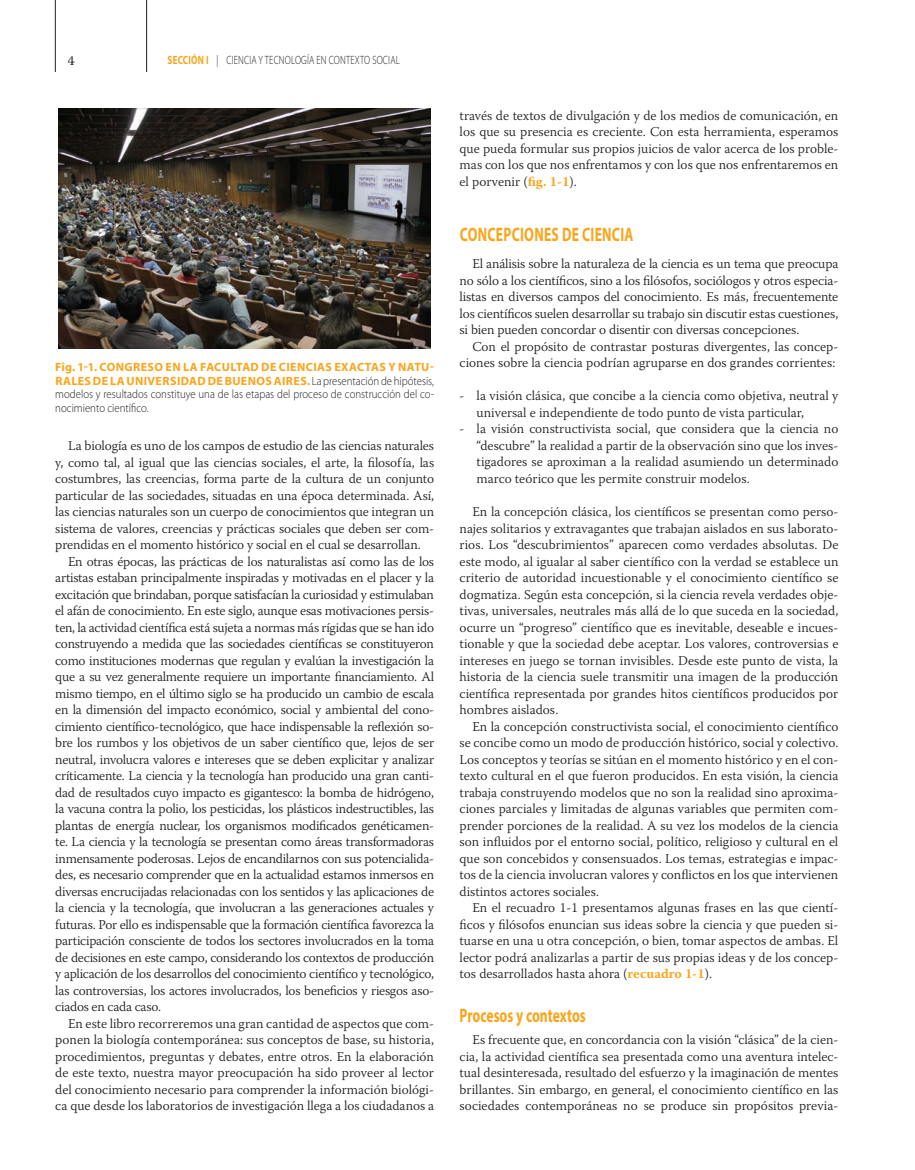
<style>
.page{position:relative;width:915px;height:1170px;background:#fff}
.page>*{position:absolute;margin:0;border:0;box-sizing:border-box;transform-origin:0 0}
.t1{font:700 19.5px "Myriad Pro";letter-spacing:.02em;color:#f9a51c;scale:.7 1}
.t2{font:700 19.5px "Myriad Pro";letter-spacing:-.005em;color:#f9a51c;scale:.7 1}
.t3{font:300 13.5px/16.5px "Warnock Pro";letter-spacing:-.015em;color:#231f20;text-align:justify}
.t4{font:13.5px "Warnock Pro";color:#231f20}
.t5{font:300 12px/13.5px "Myriad Pro";color:#231f20;text-align:justify;scale:.9 1}
.t6{font:300 12px "Myriad Pro";letter-spacing:.02em;color:#231f20;scale:.75 1}
.s1{font-weight:700;color:#f9a51c}
</style>
<div class="page">
<hr style="left:146px;top:0;width:1px;height:72px;background:#231f20">
<hr style="left:55px;top:0;width:1px;height:72px;background:#231f20">
<img style="left:59px;top:109px;width:371px;height:239px">
<p class="t4" style="left:68px;top:52px;width:8px">4</p>
<p class="t6" style="left:168px;top:53px;width:311px"><span class="s1">SECCIÓN I</span> | CIENCIA Y TECNOLOGÍA EN CONTEXTO SOCIAL</p>
<p class="t5" style="left:55px;top:360px;width:422px"><span class="s1">Fig. 1-1. CONGRESO EN LA FACULTAD DE CIENCIAS EXACTAS Y NATU-RALES DE LA UNIVERSIDAD DE BUENOS AIRES.</span> La presentación de hipótesis, modelos y resultados constituye una de las etapas del proceso de construcción del co&shy;nocimiento científico.</p>
<p class="t3" style="left:68px;top:437px;width:367px">La biología es uno de los campos de estudio de las ciencias naturales</p>
<p class="t3" style="left:55px;top:453px;width:380px">y, como tal, al igual que las ciencias sociales, el arte, la filosofía, las</p>
<p class="t3" style="left:55px;top:470px;width:380px">costumbres, las creencias, forma parte de la cultura de un conjunto</p>
<p class="t3" style="left:55px;top:486px;width:380px">particular de las sociedades, situadas en una época determinada. Así,</p>
<p class="t3" style="left:55px;top:503px;width:380px">las ciencias naturales son un cuerpo de conocimientos que integran un</p>
<p class="t3" style="left:55px;top:519px;width:380px">sistema de valores, creencias y prácticas sociales que deben ser com-</p>
<p class="t3" style="left:55px;top:536px;width:367px">prendidas en el momento histórico y social en el cual se desarrollan.</p>
<p class="t3" style="left:68px;top:552px;width:367px">En otras épocas, las prácticas de los naturalistas así como las de los</p>
<p class="t3" style="left:55px;top:569px;width:380px">artistas estaban principalmente inspiradas y motivadas en el placer y la</p>
<p class="t3" style="left:55px;top:585px;width:380px">excitación que brindaban, porque satisfacían la curiosidad y estimulaban</p>
<p class="t3" style="left:55px;top:602px;width:380px">el afán de conocimiento. En este siglo, aunque esas motivaciones persis-</p>
<p class="t3" style="left:55px;top:618px;width:380px">ten, la actividad científica está sujeta a normas más rígidas que se han ido</p>
<p class="t3" style="left:55px;top:635px;width:380px">construyendo a medida que las sociedades científicas se constituyeron</p>
<p class="t3" style="left:55px;top:651px;width:380px">como instituciones modernas que regulan y evalúan la investigación la</p>
<p class="t3" style="left:55px;top:668px;width:380px">que a su vez generalmente requiere un importante financiamiento. Al</p>
<p class="t3" style="left:55px;top:684px;width:380px">mismo tiempo, en el último siglo se ha producido un cambio de escala</p>
<p class="t3" style="left:55px;top:701px;width:380px">en la dimensión del impacto económico, social y ambiental del cono-</p>
<p class="t3" style="left:55px;top:717px;width:380px">cimiento científico-tecnológico, que hace indispensable la reflexión so-</p>
<p class="t3" style="left:55px;top:734px;width:380px">bre los rumbos y los objetivos de un saber científico que, lejos de ser</p>
<p class="t3" style="left:55px;top:750px;width:380px">neutral, involucra valores e intereses que se deben explicitar y analizar</p>
<p class="t3" style="left:55px;top:767px;width:380px">críticamente. La ciencia y la tecnología han producido una gran canti-</p>
<p class="t3" style="left:55px;top:783px;width:380px">dad de resultados cuyo impacto es gigantesco: la bomba de hidrógeno,</p>
<p class="t3" style="left:55px;top:800px;width:380px">la vacuna contra la polio, los pesticidas, los plásticos indestructibles, las</p>
<p class="t3" style="left:55px;top:816px;width:380px">plantas de energía nuclear, los organismos modificados genéticamen-</p>
<p class="t3" style="left:55px;top:833px;width:380px">te. La ciencia y la tecnología se presentan como áreas transformadoras</p>
<p class="t3" style="left:55px;top:849px;width:380px">inmensamente poderosas. Lejos de encandilarnos con sus potencialida-</p>
<p class="t3" style="left:55px;top:866px;width:380px">des, es necesario comprender que en la actualidad estamos inmersos en</p>
<p class="t3" style="left:55px;top:882px;width:380px">diversas encrucijadas relacionadas con los sentidos y las aplicaciones de</p>
<p class="t3" style="left:55px;top:899px;width:380px">la ciencia y la tecnología, que involucran a las generaciones actuales y</p>
<p class="t3" style="left:55px;top:915px;width:380px">futuras. Por ello es indispensable que la formación científica favorezca la</p>
<p class="t3" style="left:55px;top:932px;width:380px">participación consciente de todos los sectores involucrados en la toma</p>
<p class="t3" style="left:55px;top:948px;width:380px">de decisiones en este campo, considerando los contextos de producción</p>
<p class="t3" style="left:55px;top:965px;width:380px">y aplicación de los desarrollos del conocimiento científico y tecnológico,</p>
<p class="t3" style="left:55px;top:981px;width:380px">las controversias, los actores involucrados, los beneficios y riesgos aso-</p>
<p class="t3" style="left:55px;top:998px;width:107px">ciados en cada caso.</p>
<p class="t3" style="left:68px;top:1014px;width:367px">En este libro recorreremos una gran cantidad de aspectos que com-</p>
<p class="t3" style="left:55px;top:1031px;width:380px">ponen la biología contemporánea: sus conceptos de base, su historia,</p>
<p class="t3" style="left:55px;top:1047px;width:380px">procedimientos, preguntas y debates, entre otros. En la elaboración</p>
<p class="t3" style="left:55px;top:1064px;width:380px">de este texto, nuestra mayor preocupación ha sido proveer al lector</p>
<p class="t3" style="left:55px;top:1080px;width:380px">del conocimiento necesario para comprender la información biológi-</p>
<p class="t3" style="left:55px;top:1097px;width:380px">ca que desde los laboratorios de investigación llega a los ciudadanos a</p>
<p class="t3" style="left:459px;top:107px;width:380px">través de textos de divulgación y de los medios de comunicación, en los que su presencia es creciente. Con esta herramienta, esperamos que pueda formular sus propios juicios de valor acerca de los proble&shy;mas con los que nos enfrentamos y con los que nos enfrentaremos en el porvenir (<span class="s1">fig. 1-1</span>).</p>
<h1 class="t1" style="left:459px;top:222px;width:249px">CONCEPCIONES DE CIENCIA</h1>
<p class="t3" style="left:459px;top:255px;width:380px;text-indent:13px">El análisis sobre la naturaleza de la ciencia es un tema que preocupa no sólo a los científicos, sino a los filósofos, sociólogos y otros especia&shy;listas en diversos campos del conocimiento. Es más, frecuentemente los científicos suelen desarrollar su trabajo sin discutir estas cuestiones, si bien pueden concordar o disentir con diversas concepciones.</p>
<p class="t3" style="left:459px;top:338px;width:380px;text-align:right">Con el propósito de contrastar posturas divergentes, las concep&shy;ciones sobre la ciencia podrían agruparse en dos grandes corrientes:</p>
<p class="t3" style="left:476px;top:387px;width:363px;text-indent:-17px">- la visión clásica, que concibe a la ciencia como objetiva, neutral y universal e independiente de todo punto de vista particular,</p>
<p class="t3" style="left:476px;top:420px;width:363px;text-indent:-17px">- la visión constructivista social, que considera que la ciencia no “descubre” la realidad a partir de la observación sino que los inves&shy;tigadores se aproximan a la realidad asumiendo un determinado marco teórico que les permite construir modelos.</p>
<p class="t3" style="left:459px;top:503px;width:380px;text-indent:13px">En la concepción clásica, los científicos se presentan como perso&shy;najes solitarios y extravagantes que trabajan aislados en sus laborato&shy;rios. Los “descubrimientos” aparecen como verdades absolutas. De este modo, al igualar al saber científico con la verdad se establece un criterio de autoridad incuestionable y el conocimiento científico se dogmatiza. Según esta concepción, si la ciencia revela verdades obje&shy;tivas, universales, neutrales más allá de lo que suceda en la sociedad, ocurre un “progreso” científico que es inevitable, deseable e incues&shy;tionable y que la sociedad debe aceptar. Los valores, controversias e intereses en juego se tornan invisibles. Desde este punto de vista, la historia de la ciencia suele transmitir una imagen de la producción científica representada por grandes hitos científicos producidos por hombres aislados.</p>
<p class="t3" style="left:459px;top:717px;width:380px;text-indent:13px">En la concepción constructivista social, el conocimiento científico se concibe como un modo de producción histórico, social y colectivo.<br>Los conceptos y teorías se sitúan en el momento histórico y en el con&shy;texto cultural en el que fueron producidos. En esta visión, la ciencia trabaja construyendo modelos que no son la realidad sino aproxima&shy;ciones parciales y limitadas de algunas variables que permiten com&shy;prender porciones de la realidad. A su vez los modelos de la ciencia son influidos por el entorno social, político, religioso y cultural en el que son concebidos y consensuados. Los temas, estrategias e impac&shy;tos de la ciencia involucran valores y conflictos en los que intervienen distintos actores sociales.</p>
<p class="t3" style="left:459px;top:899px;width:380px;text-indent:13px">En el recuadro 1-1 presentamos algunas frases en las que cientí&shy;ficos y filósofos enuncian sus ideas sobre la ciencia y que pueden si&shy;tuarse en una u otra concepción, o bien, tomar aspectos de ambas. El lector podrá analizarlas a partir de sus propias ideas y de los concep&shy;tos desarrollados hasta ahora (<span class="s1">recuadro 1-1</span>).</p>
<h1 class="t2" style="left:459px;top:1002px;width:182px">Procesos y contextos</h1>
<p class="t3" style="left:459px;top:1031px;width:380px;text-indent:13px">Es frecuente que, en concordancia con la visión “clásica” de la cien&shy;cia, la actividad científica sea presentada como una aventura intelec&shy;tual desinteresada, resultado del esfuerzo y la imaginación de mentes brillantes. Sin embargo, en general, el conocimiento científico en las sociedades contemporáneas no se produce sin propósitos previa-</p>
</div>
